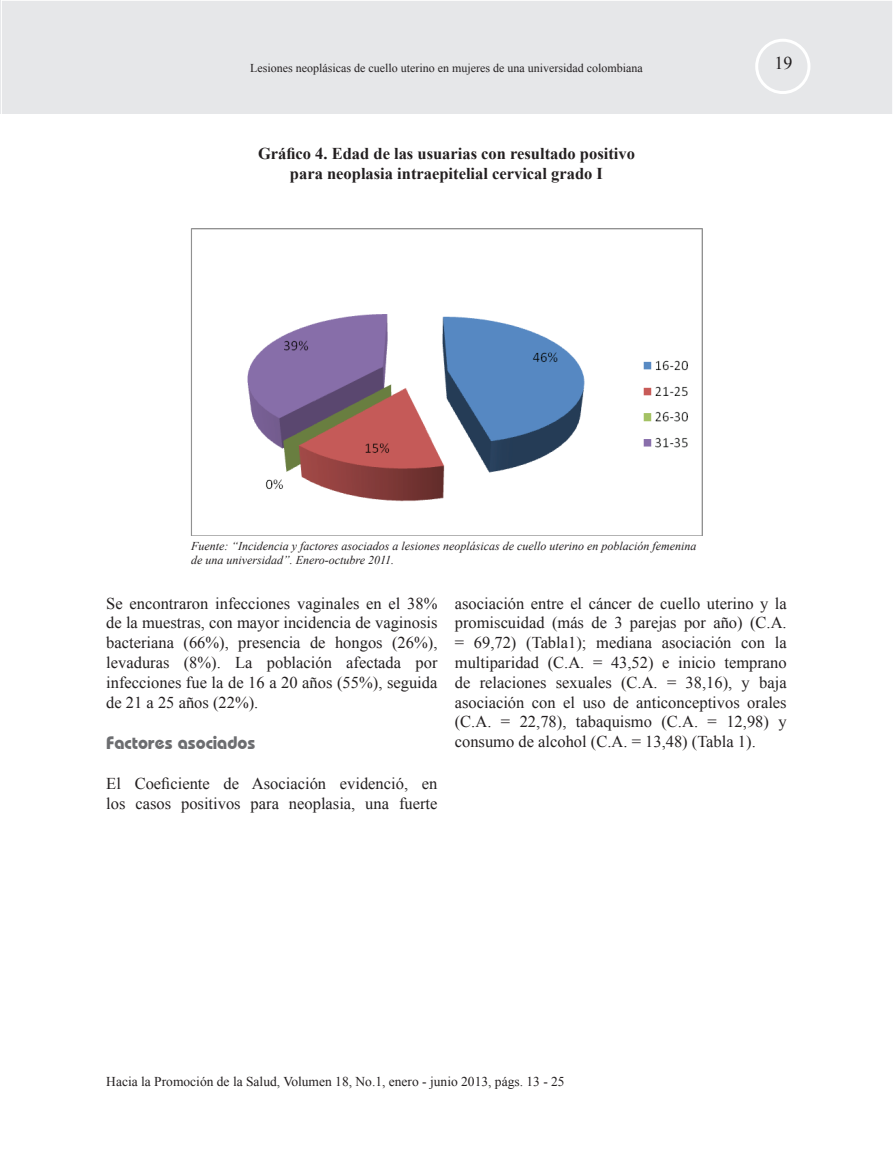
<style>
.page{position:relative;width:893px;height:1149px;background:#fff}
.page>*{position:absolute;margin:0;border:0;box-sizing:border-box;transform-origin:0 0}
.t1{font:700 18px "Bauhaus IT Cby BT";color:#6c6d70}
.t2{font:18px "Times New Roman";color:#231f20}
.t3{font:16.5px/19.8px "Times New Roman";color:#231f20;text-align:justify}
.t4{font:700 16.5px/19.8px "Times New Roman";color:#231f20;text-align:center}
.t5{font:13.5px "Times New Roman";color:#231f20}
.t6{font:italic 12px/14.4px "Times New Roman";color:#231f20}
.t7{font:12px "Times New Roman";color:#231f20}
</style>
<div class="page">
<div style="left:0;top:0;width:893px;height:114px;background:#e6e7e9"></div>
<div style="left:755px;top:39px;width:55px;height:55px;border:3px solid #fff;border-radius:50%"></div>
<img style="left:190px;top:228px;width:513px;height:307px">
<p class="t7" style="left:250px;top:60px;width:394px">Lesiones neoplásicas de cuello uterino en mujeres de una universidad colombiana</p>
<p class="t2" style="left:774px;top:51px;width:19px">19</p>
<p class="t4" style="left:258px;top:143px;width:378px">Gráfico 4. Edad de las usuarias con resultado positivo para neoplasia intraepitelial cervical grado I</p>
<p class="t6" style="left:191px;top:538px;width:507px">Fuente: “Incidencia y factores asociados a lesiones neoplásicas de cuello uterino en población femenina de una universidad”. Enero-octubre 2011.</p>
<p class="t3" style="left:106px;top:592px;width:333px">Se encontraron infecciones vaginales en el 38% de la muestras, con mayor incidencia de vaginosis bacteriana (66%), presencia de hongos (26%), levaduras (8%). La población afectada por infecciones fue la de 16 a 20 años (55%), seguida de 21 a 25 años (22%).</p>
<p class="t1" style="left:106px;top:731px;width:151px">Factores asociados</p>
<p class="t3" style="left:106px;top:772px;width:333px">El Coeficiente de Asociación evidenció, en los casos positivos para neoplasia, una fuerte</p>
<p class="t3" style="left:455px;top:592px;width:333px">asociación entre el cáncer de cuello uterino y la promiscuidad (más de 3 parejas por año) (C.A. = 69,72) (Tabla1); mediana asociación con la multiparidad (C.A. = 43,52) e inicio temprano de relaciones sexuales (C.A. = 38,16), y baja asociación con el uso de anticonceptivos orales (C.A. = 22,78), tabaquismo (C.A. = 12,98) y consumo de alcohol (C.A. = 13,48) (Tabla 1).</p>
<p class="t5" style="left:106px;top:1072px;width:460px">Hacia la Promoción de la Salud, Volumen 18, No.1, enero - junio 2013, págs. 13 - 25</p>
</div>
